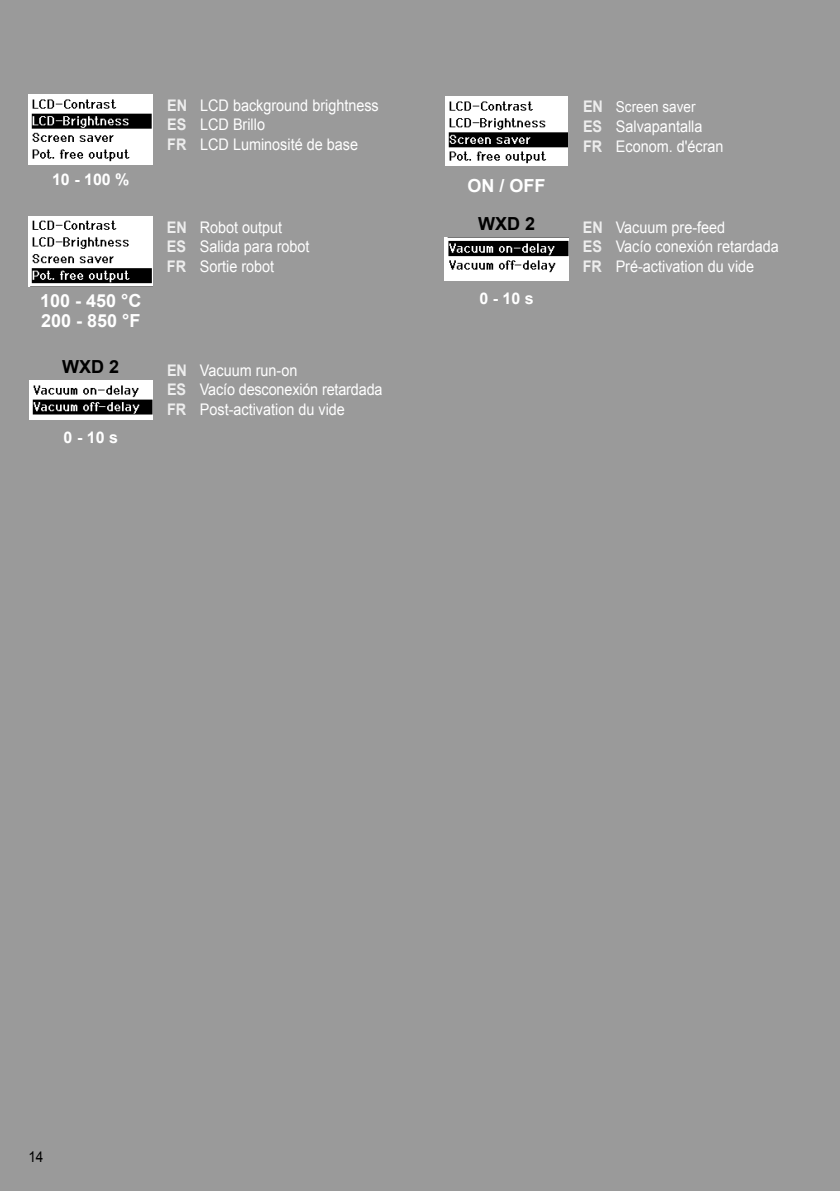
<style>
.page{position:relative;width:840px;height:1191px;background:#fff}
.page>*{position:absolute;margin:0;border:0;box-sizing:border-box;transform-origin:0 0}
.t1{font:700 18px/20.6px "Arial";color:#fff}
.t2{font:700 18px "Arial";color:#000}
.t3{font:16px/19.6px "Arial";color:#fff;scale:.9 1}
.t4{font:700 16px "Arial";color:#fff}
.t5{font:15px "Arial";color:#fff;scale:.9 1}
.t6{font:15px "Arial";color:#000;scale:.9 1}
.s1{font-weight:700;color:#ededed}
.s2{font-weight:700;font-size:16px;color:#ededed}
</style>
<div class="page">
<div style="left:0;top:0;width:839px;height:1191px;background:#9a9a9a"></div>
<img style="left:29px;top:95px;width:124px;height:69px">
<img style="left:445px;top:96px;width:122px;height:70px">
<img style="left:29px;top:381px;width:123px;height:38px">
<img style="left:29px;top:217px;width:124px;height:69px">
<img style="left:444px;top:238px;width:124px;height:42px">
<p class="t3" style="left:167px;top:95px;width:236px"><span class="s1">EN</span> LCD background brightness<br><span class="s1">ES</span> LCD Brillo<br><span class="s1">FR</span> LCD Luminosité de base</p>
<p class="t5" style="left:582px;top:96px;width:126px"><span class="s2">EN</span> Screen saver</p>
<p class="t3" style="left:582px;top:117px;width:158px"><span class="s1">ES</span> Salvapantalla<br><span class="s1">FR</span> Econom. d'écran</p>
<p class="t4" style="left:52px;top:168px;width:79px">10 - 100 %</p>
<p class="t1" style="left:467px;top:176px;width:80px">ON / OFF</p>
<p class="t3" style="left:167px;top:217px;width:160px"><span class="s1">EN</span> Robot output<br><span class="s1">ES</span> Salida para robot<br><span class="s1">FR</span> Sortie robot</p>
<p class="t2" style="left:477px;top:212px;width:59px">WXD 2</p>
<p class="t3" style="left:582px;top:217px;width:219px"><span class="s1">EN</span> Vacuum pre-feed<br><span class="s1">ES</span> Vacío conexión retardada<br><span class="s1">FR</span> Pré-activation du vide</p>
<p class="t1" style="left:40px;top:290px;width:103px">100 - 450 °C<br>200 - 850 °F</p>
<p class="t4" style="left:479px;top:288px;width:56px">0 - 10 s</p>
<p class="t2" style="left:62px;top:355px;width:59px">WXD 2</p>
<p class="t3" style="left:167px;top:360px;width:241px"><span class="s1">EN</span> Vacuum run-on<br><span class="s1">ES</span> Vacío desconexión retardada<br><span class="s1">FR</span> Post-activation du vide</p>
<p class="t4" style="left:64px;top:427px;width:56px">0 - 10 s</p>
<p class="t6" style="left:28px;top:1147px;width:18px">14</p>
</div>
